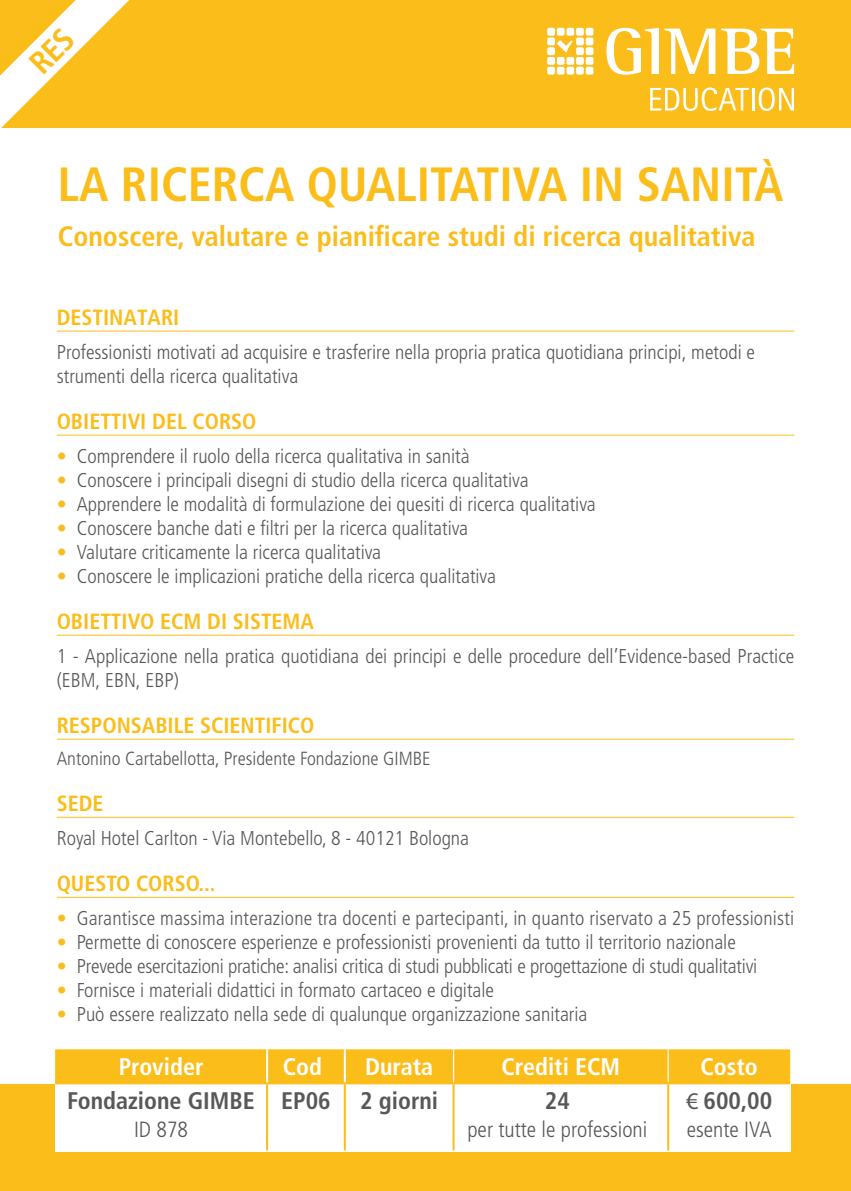
<style>
.page{position:relative;width:851px;height:1191px;background:#fff}
.page>*{position:absolute;margin:0;border:0;box-sizing:border-box;transform-origin:0 0}
.t1{font:700 condensed 48px "Frutiger LT Std";color:#fbbd1a}
.t2{font:700 condensed 28px "Frutiger LT Std";color:#fbbd1a}
.t3{font:700 condensed 24px "Frutiger LT Std";color:#58585a}
.t4{font:700 condensed 24px "Frutiger LT Std";color:#fff}
.t5{font:700 condensed 22px "Frutiger LT Std";color:#fbbd1a}
.t6{font:300 condensed 22px "Frutiger LT Std";color:#58585a}
.t7{font:300 condensed 20px/24px "Frutiger LT Std";color:#58585a}
.t8{font:300 condensed 19px "Frutiger LT Std";color:#58585a}
.s1{font-weight:400;color:#fbbd1a}
.s2{color:#fbbd1a}
.s3{font-family:"Myriad Pro";font-weight:400;font-stretch:normal}
</style>
<div class="page">
<hr style="left:57px;top:331px;width:737px;height:1px;background:#fbbd1a">
<hr style="left:57px;top:435px;width:737px;height:1px;background:#fbbd1a">
<hr style="left:57px;top:635px;width:737px;height:1px;background:#fbbd1a">
<hr style="left:57px;top:739px;width:737px;height:1px;background:#fbbd1a">
<hr style="left:57px;top:817px;width:737px;height:1px;background:#fbbd1a">
<hr style="left:57px;top:897px;width:737px;height:1px;background:#fbbd1a">
<div style="left:0;top:0;width:850px;height:127px;background:#fbbd1a"></div>
<div style="left:0;top:1084px;width:850px;height:107px;background:#fbbd1a"></div>
<svg style="left:606px;top:28px;width:109px;height:47px"></svg>
<svg style="left:721px;top:29px;width:73px;height:45px"></svg>
<div style="left:547px;top:28px;width:8px;height:8px;background:#fff;border-radius:2px"></div>
<div style="left:556px;top:28px;width:8px;height:8px;background:#fff;border-radius:2px"></div>
<div style="left:566px;top:28px;width:8px;height:8px;background:#fff;border-radius:2px"></div>
<div style="left:576px;top:28px;width:7px;height:8px;background:#fff;border-radius:2px"></div>
<div style="left:585px;top:28px;width:8px;height:8px;background:#fff;border-radius:2px"></div>
<div style="left:547px;top:37px;width:8px;height:8px;background:#fff;border-radius:2px"></div>
<div style="left:576px;top:37px;width:7px;height:8px;background:#fff;border-radius:2px"></div>
<div style="left:585px;top:37px;width:8px;height:8px;background:#fff;border-radius:2px"></div>
<div style="left:547px;top:47px;width:8px;height:8px;background:#fff;border-radius:2px"></div>
<div style="left:576px;top:47px;width:7px;height:8px;background:#fff;border-radius:2px"></div>
<div style="left:585px;top:47px;width:8px;height:8px;background:#fff;border-radius:2px"></div>
<div style="left:547px;top:57px;width:8px;height:8px;background:#fff;border-radius:2px"></div>
<div style="left:556px;top:57px;width:8px;height:8px;background:#fff;border-radius:2px"></div>
<div style="left:566px;top:57px;width:8px;height:8px;background:#fff;border-radius:2px"></div>
<div style="left:576px;top:57px;width:7px;height:8px;background:#fff;border-radius:2px"></div>
<div style="left:585px;top:57px;width:8px;height:8px;background:#fff;border-radius:2px"></div>
<div style="left:547px;top:67px;width:8px;height:8px;background:#fff;border-radius:2px"></div>
<div style="left:556px;top:67px;width:8px;height:8px;background:#fff;border-radius:2px"></div>
<div style="left:566px;top:67px;width:8px;height:8px;background:#fff;border-radius:2px"></div>
<div style="left:576px;top:67px;width:7px;height:8px;background:#fff;border-radius:2px"></div>
<div style="left:585px;top:67px;width:8px;height:8px;background:#fff;border-radius:2px"></div>
<svg style="left:650px;top:88px;width:98px;height:23px"></svg>
<hr style="left:751px;top:88px;width:3px;height:23px;background:#fff">
<svg style="left:758px;top:88px;width:36px;height:23px"></svg>
<svg style="left:557px;top:40px;width:15px;height:12px"></svg>
<div style="left:55px;top:1049px;width:735px;height:102px;background:#fff"></div>
<div style="left:55px;top:1049px;width:735px;height:33px;background:#fbbd1a"></div>
<hr style="left:453px;top:1049px;width:1px;height:33px;background:#fff">
<hr style="left:667px;top:1049px;width:1px;height:33px;background:#fff">
<hr style="left:55px;top:1082px;width:212px;height:2px;background:#fbbd1a">
<hr style="left:267px;top:1082px;width:78px;height:2px;background:#fbbd1a">
<hr style="left:266px;top:1084px;width:2px;height:66px;background:#fbbd1a">
<hr style="left:345px;top:1082px;width:108px;height:2px;background:#fbbd1a">
<hr style="left:344px;top:1084px;width:2px;height:66px;background:#fbbd1a">
<hr style="left:453px;top:1082px;width:215px;height:2px;background:#fbbd1a">
<hr style="left:452px;top:1084px;width:2px;height:66px;background:#fbbd1a">
<hr style="left:668px;top:1082px;width:122px;height:2px;background:#fbbd1a">
<hr style="left:667px;top:1084px;width:2px;height:66px;background:#fbbd1a">
<hr style="left:266px;top:1049px;width:2px;height:33px;background:#fff">
<hr style="left:344px;top:1049px;width:2px;height:33px;background:#fff">
<svg style="left:0;top:0;width:129px;height:128px"></svg>
<h1 class="t1" style="left:58px;top:156px;width:727px">LA RICERCA QUALITATIVA IN SANITÀ</h1>
<h2 class="t2" style="left:58px;top:220px;width:699px">Conoscere, valutare e pianificare studi di ricerca qualitativa</h2>
<p class="t5" style="left:57px;top:304px;width:124px">DESTINATARI</p>
<p class="t7" style="left:57px;top:340px;width:699px">Professionisti motivati ad acquisire e trasferire nella propria pratica quotidiana principi, metodi e strumenti della ricerca qualitativa</p>
<p class="t5" style="left:57px;top:408px;width:201px">OBIETTIVI DEL CORSO</p>
<p class="t7" style="left:57px;top:444px;width:414px"><span class="s1">•</span> Comprendere il ruolo della ricerca qualitativa in sanità</p>
<p class="t7" style="left:57px;top:468px;width:473px"><span class="s1">•</span> Conoscere i principali disegni di studio della ricerca qualitativa</p>
<p class="t7" style="left:57px;top:492px;width:540px"><span class="s1">•</span> Apprendere le modalità di formulazione dei quesiti di ricerca qualitativa</p>
<p class="t7" style="left:57px;top:516px;width:413px"><span class="s1">•</span> Conoscere banche dati e filtri per la ricerca qualitativa</p>
<p class="t7" style="left:57px;top:540px;width:326px"><span class="s1">•</span> Valutare criticamente la ricerca qualitativa</p>
<p class="t7" style="left:57px;top:564px;width:440px"><span class="s1">•</span> Conoscere le implicazioni pratiche della ricerca qualitativa</p>
<p class="t5" style="left:57px;top:608px;width:259px">OBIETTIVO ECM DI SISTEMA</p>
<p class="t7" style="left:57px;top:644px;width:739px">1 - Applicazione nella pratica quotidiana dei principi e delle procedure dell’Evidence-based Practice (EBM, EBN, EBP)</p>
<p class="t5" style="left:57px;top:712px;width:259px">RESPONSABILE SCIENTIFICO</p>
<p class="t8" style="left:57px;top:748px;width:375px">Antonino Cartabellotta, Presidente Fondazione GIMBE</p>
<p class="t5" style="left:57px;top:790px;width:48px">SEDE</p>
<p class="t7" style="left:57px;top:826px;width:414px">Royal Hotel Carlton - Via Montebello, 8 - 40121 Bologna</p>
<p class="t5" style="left:57px;top:870px;width:160px">QUESTO CORSO...</p>
<p class="t7" style="left:57px;top:906px;width:739px"><span class="s2">•</span> Garantisce massima interazione tra docenti e partecipanti, in quanto riservato a 25 professionisti</p>
<p class="t7" style="left:57px;top:930px;width:680px"><span class="s2">•</span> Permette di conoscere esperienze e professionisti provenienti da tutto il territorio nazionale</p>
<p class="t7" style="left:57px;top:954px;width:702px"><span class="s2">•</span> Prevede esercitazioni pratiche: analisi critica di studi pubblicati e progettazione di studi qualitativi</p>
<p class="t7" style="left:57px;top:978px;width:439px"><span class="s2">•</span> Fornisce i materiali didattici in formato cartaceo e digitale</p>
<p class="t7" style="left:57px;top:1002px;width:532px"><span class="s2">•</span> Può essere realizzato nella sede di qualunque organizzazione sanitaria</p>
<p class="t4" style="left:119px;top:1052px;width:86px">Provider</p>
<p class="t4" style="left:283px;top:1052px;width:41px">Cod</p>
<p class="t4" style="left:365px;top:1052px;width:70px">Durata</p>
<p class="t4" style="left:501px;top:1052px;width:120px">Crediti ECM</p>
<p class="t4" style="left:700px;top:1052px;width:59px">Costo</p>
<p class="t3" style="left:67px;top:1086px;width:189px">Fondazione GIMBE</p>
<p class="t6" style="left:134px;top:1117px;width:56px">ID 878</p>
<p class="t3" style="left:281px;top:1086px;width:158px">EP06 2 giorni</p>
<p class="t3" style="left:545px;top:1086px;width:26px">24</p>
<p class="t6" style="left:467px;top:1117px;width:181px">per tutte le professioni</p>
<p class="t3" style="left:686px;top:1086px;width:88px"><span class="s3">€</span> 600,00</p>
<p class="t6" style="left:686px;top:1117px;width:86px">esente IVA</p>
</div>
